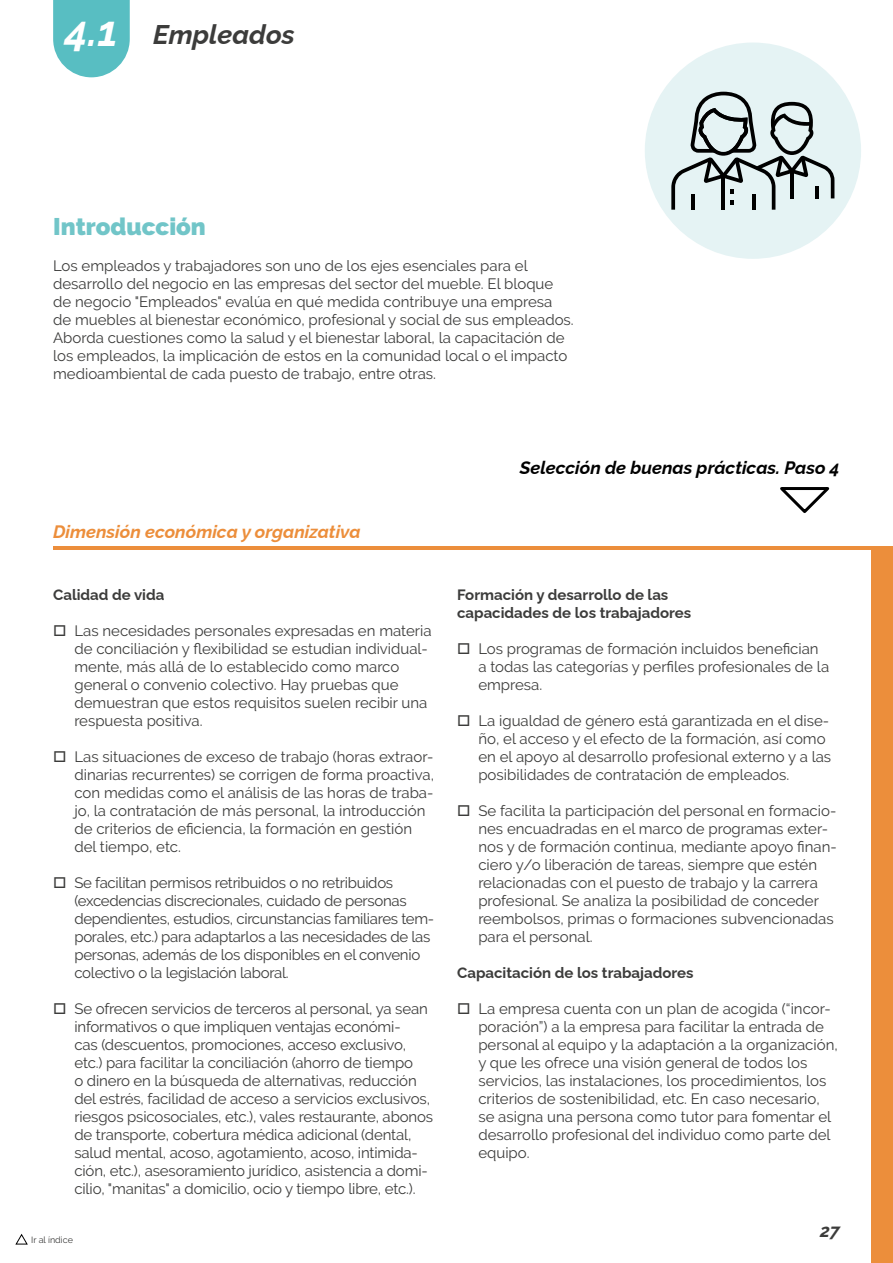
<style>
.page{position:relative;width:893px;height:1263px;background:#fff}
.page>*{position:absolute;margin:0;border:0;box-sizing:border-box;transform-origin:0 0}
.t1{font:italic 700 27px "Raleway";color:#3c3c3b}
.t2{font:900 24px "Raleway";color:#71c5c8}
.t3{font:italic 700 18px "Raleway";color:#000}
.t4{font:italic 700 18px "Raleway";color:#ec8e3b}
.t5{font:italic 700 18px "Raleway";color:#3c3c3b}
.t6{font:15px/18px "Raleway";color:#3c3c3b}
.t7{font:15px/18px "Raleway";letter-spacing:-.02em;color:#3c3c3b}
.t8{font:700 15px/18px "Raleway";color:#3c3c3b}
.t9{font:9px "Raleway";color:#3c3c3b}
.s1{font-size:42px;color:#fff}
</style>
<div class="page">
<svg style="left:53px;top:0;width:77px;height:77px;background:#6ac4c8"></svg>
<div style="left:645px;top:43px;width:216px;height:216px;background:#e5f3f4;border-radius:50%"></div>
<svg style="left:671px;top:92px;width:163px;height:118px"></svg>
<div style="left:872px;top:546px;width:21px;height:717px;background:#ec8e3b"></div>
<hr style="left:53px;top:546px;width:840px;height:3px;background:#ec8e3b">
<svg style="left:780px;top:487px;width:50px;height:26px"></svg>
<svg style="left:16px;top:1234px;width:12px;height:10px"></svg>
<h1 class="t1" style="left:65px;top:13px;width:231px"><span class="s1">4.1</span> Empleados</h1>
<h2 class="t2" style="left:53px;top:213px;width:154px">Introducción</h2>
<p class="t6" style="left:53px;top:257px;width:522px">Los empleados y trabajadores son uno de los ejes esenciales para el desarrollo del negocio en las empresas del sector del mueble. El bloque de negocio "Empleados" evalúa en qué medida contribuye una empresa de muebles al bienestar económico, profesional y social de sus empleados.<br>Aborda cuestiones como la salud y el bienestar laboral, la capacitación de los empleados, la implicación de estos en la comunidad local o el impacto medioambiental de cada puesto de trabajo, entre otras.</p>
<p class="t4" style="left:53px;top:517px;width:309px">Dimensión económica y organizativa</p>
<p class="t8" style="left:53px;top:584px;width:113px">Calidad de vida</p>
<p class="t6" style="left:74px;top:621px;width:359px">Las necesidades personales expresadas en materia de conciliación y flexibilidad se estudian individual&shy;mente, más allá de lo establecido como marco general o convenio colectivo. Hay pruebas que demuestran que estos requisitos suelen recibir una respuesta positiva.</p>
<p class="t6" style="left:74px;top:747px;width:361px">Las situaciones de exceso de trabajo (horas extraor&shy;dinarias recurrentes) se corrigen de forma proactiva, con medidas como el análisis de las horas de traba&shy;jo, la contratación de más personal, la introducción de criterios de eficiencia, la formación en gestión del tiempo, etc.</p>
<p class="t7" style="left:74px;top:873px;width:361px">Se facilitan permisos retribuidos o no retribuidos (excedencias discrecionales, cuidado de personas dependientes, estudios, circunstancias familiares tem&shy;porales, etc.) para adaptarlos a las necesidades de las personas, además de los disponibles en el convenio colectivo o la legislación laboral.</p>
<p class="t6" style="left:74px;top:999px;width:360px">Se ofrecen servicios de terceros al personal, ya sean informativos o que impliquen ventajas económi-<br>cas (descuentos, promociones, acceso exclusivo, etc.) para facilitar la conciliación (ahorro de tiempo<br>o dinero en la búsqueda de alternativas, reducción del estrés, facilidad de acceso a servicios exclusivos, riesgos psicosociales, etc.), vales restaurante, abonos de transporte, cobertura médica adicional (dental, salud mental, acoso, agotamiento, acoso, intimida&shy;ción, etc.), asesoramiento jurídico, asistencia a domi&shy;cilio, "manitas" a domicilio, ocio y tiempo libre, etc.).</p>
<p class="t9" style="left:31px;top:1234px;width:43px">Ir al índice</p>
<p class="t3" style="left:520px;top:453px;width:322px">Selección de buenas prácticas. Paso 4</p>
<p class="t8" style="left:457px;top:584px;width:236px">Formación y desarrollo de las capacidades de los trabajadores</p>
<p class="t6" style="left:478px;top:639px;width:352px">Los programas de formación incluidos benefician a todas las categorías y perfiles profesionales de la empresa.</p>
<p class="t6" style="left:478px;top:711px;width:354px">La igualdad de género está garantizada en el dise&shy;ño, el acceso y el efecto de la formación, así como en el apoyo al desarrollo profesional externo y a las posibilidades de contratación de empleados.</p>
<p class="t6" style="left:478px;top:801px;width:360px">Se facilita la participación del personal en formacio&shy;nes encuadradas en el marco de programas exter&shy;nos y de formación continua, mediante apoyo finan&shy;ciero y/o liberación de tareas, siempre que estén relacionadas con el puesto de trabajo y la carrera profesional. Se analiza la posibilidad de conceder reembolsos, primas o formaciones subvencionadas para el personal.</p>
<p class="t8" style="left:457px;top:962px;width:238px">Capacitación de los trabajadores</p>
<p class="t6" style="left:478px;top:999px;width:361px">La empresa cuenta con un plan de acogida (“incor&shy;poración”) a la empresa para facilitar la entrada de personal al equipo y la adaptación a la organización, y que les ofrece una visión general de todos los servicios, las instalaciones, los procedimientos, los criterios de sostenibilidad, etc. En caso necesario, se asigna una persona como tutor para fomentar el desarrollo profesional del individuo como parte del equipo.</p>
<p class="t5" style="left:820px;top:1217px;width:21px">27</p>
</div>
